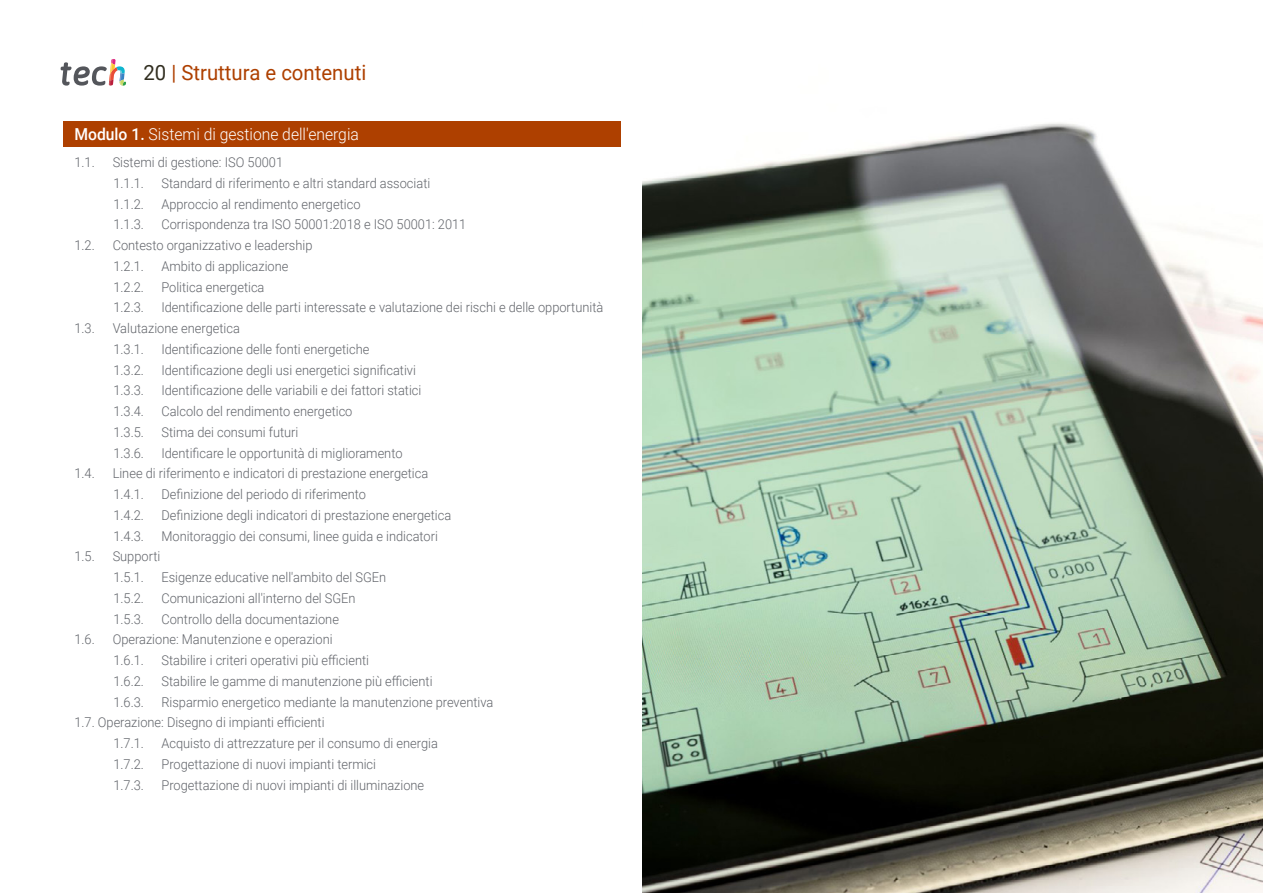
<style>
.page{position:relative;width:1263px;height:893px;background:#fff}
.page>*{position:absolute;margin:0;border:0;box-sizing:border-box;transform-origin:0 0}
.t1{font:21px "Roboto";color:#ae4000}
.t2{font:300 16.5px "Roboto";color:#fff;scale:.95 1}
.t3{font:300 13.5px/20.7px "Roboto";color:#61646a;scale:.95 1}
.s1{color:#312e20}
.s2{font-weight:500}
</style>
<div class="page">
<div style="left:63px;top:121px;width:558px;height:25px;background:#ae4000"></div>
<svg style="left:61px;top:59px;width:65px;height:27px"></svg>
<img style="left:642px;top:123px;width:621px;height:770px">
<h1 class="t1" style="left:144px;top:57px;width:224px"><span class="s1">20</span> | Struttura e contenuti</h1>
<p class="t2" style="left:74px;top:123px;width:301px"><span class="s2">Modulo 1.</span> Sistemi di gestione dell'energia</p>
<p class="t3" style="left:74px;top:151px;width:23px">1.1.</p>
<p class="t3" style="left:113px;top:151px;width:181px">Sistemi di gestione: ISO 50001<br>1.1.1.</p>
<p class="t3" style="left:161px;top:172px;width:285px">Standard di riferimento e altri standard associati</p>
<p class="t3" style="left:113px;top:193px;width:34px">1.1.2.</p>
<p class="t3" style="left:161px;top:193px;width:211px">Approccio al rendimento energetico</p>
<p class="t3" style="left:113px;top:214px;width:34px">1.1.3.</p>
<p class="t3" style="left:161px;top:214px;width:322px">Corrispondenza tra ISO 50001:2018 e ISO 50001: 2011</p>
<p class="t3" style="left:74px;top:234px;width:23px">1.2.</p>
<p class="t3" style="left:113px;top:234px;width:212px">Contesto organizzativo e leadership<br>1.2.1.</p>
<p class="t3" style="left:161px;top:255px;width:135px">Ambito di applicazione</p>
<p class="t3" style="left:113px;top:276px;width:34px">1.2.2.</p>
<p class="t3" style="left:161px;top:276px;width:110px">Politica energetica</p>
<p class="t3" style="left:113px;top:297px;width:34px">1.2.3.</p>
<p class="t3" style="left:161px;top:297px;width:467px">Identificazione delle parti interessate e valutazione dei rischi e delle opportunità</p>
<p class="t3" style="left:74px;top:317px;width:23px">1.3.</p>
<p class="t3" style="left:113px;top:317px;width:135px">Valutazione energetica<br>1.3.1.</p>
<p class="t3" style="left:161px;top:338px;width:220px">Identificazione delle fonti energetiche</p>
<p class="t3" style="left:113px;top:359px;width:34px">1.3.2.</p>
<p class="t3" style="left:161px;top:359px;width:269px">Identificazione degli usi energetici significativi</p>
<p class="t3" style="left:113px;top:380px;width:34px">1.3.3.</p>
<p class="t3" style="left:161px;top:380px;width:275px">Identificazione delle variabili e dei fattori statici</p>
<p class="t3" style="left:113px;top:400px;width:34px">1.3.4.</p>
<p class="t3" style="left:161px;top:400px;width:203px">Calcolo del rendimento energetico</p>
<p class="t3" style="left:113px;top:421px;width:34px">1.3.5.</p>
<p class="t3" style="left:161px;top:421px;width:146px">Stima dei consumi futuri</p>
<p class="t3" style="left:113px;top:442px;width:34px">1.3.6.</p>
<p class="t3" style="left:161px;top:442px;width:255px">Identificare le opportunità di miglioramento</p>
<p class="t3" style="left:74px;top:463px;width:23px">1.4.</p>
<p class="t3" style="left:113px;top:463px;width:334px">Linee di riferimento e indicatori di prestazione energetica<br>1.4.1.</p>
<p class="t3" style="left:161px;top:483px;width:217px">Definizione del periodo di riferimento</p>
<p class="t3" style="left:113px;top:504px;width:34px">1.4.2.</p>
<p class="t3" style="left:161px;top:504px;width:307px">Definizione degli indicatori di prestazione energetica</p>
<p class="t3" style="left:113px;top:525px;width:34px">1.4.3.</p>
<p class="t3" style="left:161px;top:525px;width:293px">Monitoraggio dei consumi, linee guida e indicatori</p>
<p class="t3" style="left:74px;top:546px;width:23px">1.5.</p>
<p class="t3" style="left:113px;top:546px;width:52px">Supporti<br>1.5.1.</p>
<p class="t3" style="left:161px;top:566px;width:238px">Esigenze educative nell'ambito del SGEn</p>
<p class="t3" style="left:113px;top:587px;width:34px">1.5.2.</p>
<p class="t3" style="left:161px;top:587px;width:206px">Comunicazioni all'interno del SGEn</p>
<p class="t3" style="left:113px;top:608px;width:34px">1.5.3.</p>
<p class="t3" style="left:161px;top:608px;width:188px">Controllo della documentazione</p>
<p class="t3" style="left:74px;top:629px;width:23px">1.6.</p>
<p class="t3" style="left:113px;top:629px;width:233px">Operazione: Manutenzione e operazioni<br>1.6.1.</p>
<p class="t3" style="left:161px;top:649px;width:220px">Stabilire i criteri operativi più efficienti</p>
<p class="t3" style="left:113px;top:670px;width:34px">1.6.2.</p>
<p class="t3" style="left:161px;top:670px;width:287px">Stabilire le gamme di manutenzione più efficienti</p>
<p class="t3" style="left:113px;top:691px;width:34px">1.6.3.</p>
<p class="t3" style="left:161px;top:691px;width:351px">Risparmio energetico mediante la manutenzione preventiva</p>
<p class="t3" style="left:74px;top:712px;width:265px">1.7. Operazione: Disegno di impianti efficienti</p>
<p class="t3" style="left:113px;top:732px;width:34px">1.7.1.</p>
<p class="t3" style="left:161px;top:732px;width:293px">Acquisto di attrezzature per il consumo di energia</p>
<p class="t3" style="left:113px;top:753px;width:34px">1.7.2.</p>
<p class="t3" style="left:161px;top:753px;width:227px">Progettazione di nuovi impianti termici</p>
<p class="t3" style="left:113px;top:774px;width:34px">1.7.3.</p>
<p class="t3" style="left:161px;top:774px;width:278px">Progettazione di nuovi impianti di illuminazione</p>
</div>
